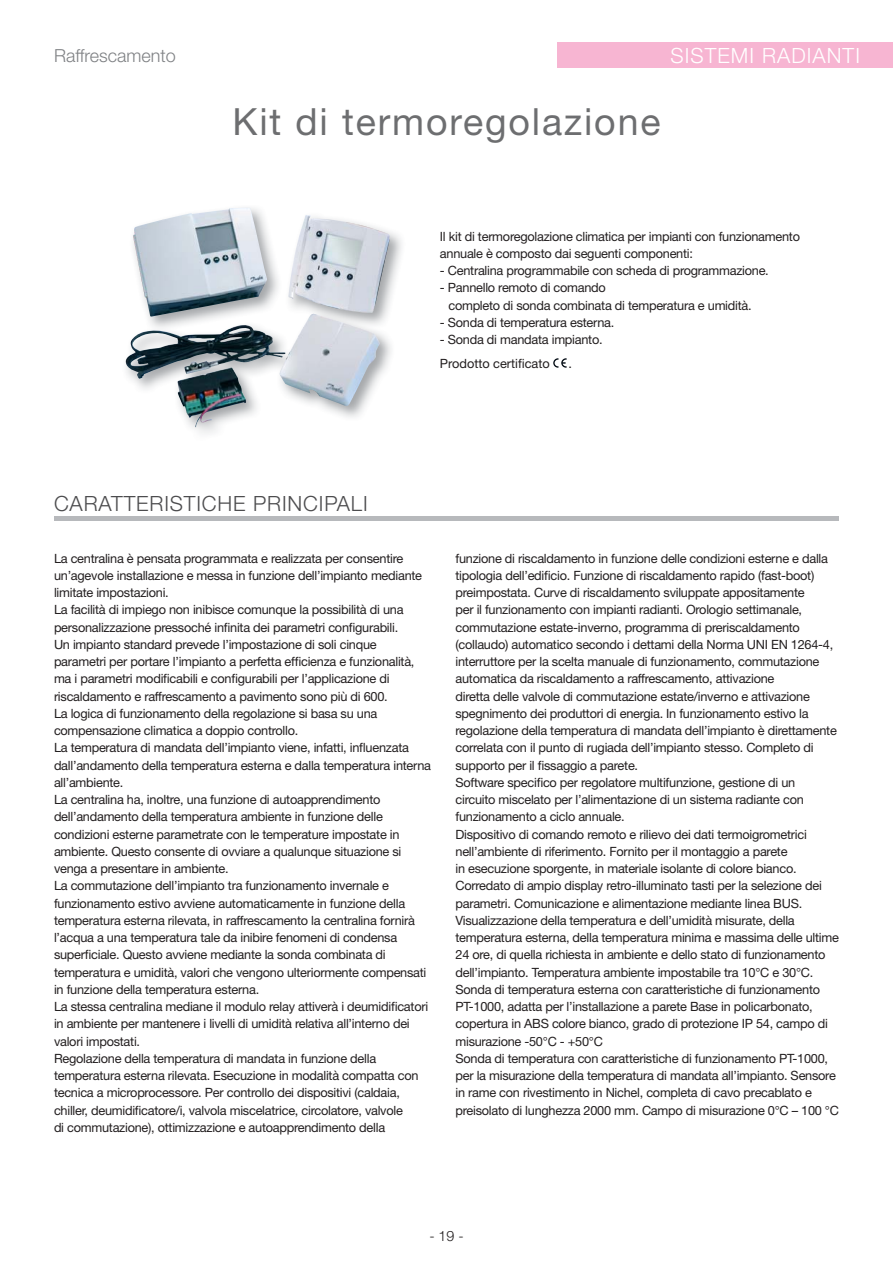
<style>
.page{position:relative;width:893px;height:1263px;background:#fff}
.page>*{position:absolute;margin:0;border:0;box-sizing:border-box;transform-origin:0 0}
.t1{font:37.5px "Helvetica Neue";letter-spacing:.05em;color:#6d6e70}
.t2{font:300 21px "Helvetica Neue";letter-spacing:.04em;color:#4c4c4e}
.t3{font:300 21px "Helvetica Neue";letter-spacing:.05em;color:#fff}
.t4{font:300 18px "Helvetica Neue";color:#808285}
.t5{font:300 14.25px "Helvetica Neue";color:#231f20}
.t6{font:12.75px/17.2px "Helvetica Neue";letter-spacing:-.02em;color:#231f20}
</style>
<div class="page">
<div style="left:557px;top:43px;width:336px;height:25px;background:#f7b5d2"></div>
<svg style="left:553px;top:358px;width:14px;height:10px"></svg>
<div style="left:54px;top:516px;width:785px;height:5px;background:#b7b9bc"></div>
<img style="left:125px;top:207px;width:277px;height:227px">
<img style="left:132px;top:208px;width:258px;height:198px">
<h3 class="t4" style="left:54px;top:49px;width:123px">Raffrescamento</h3>
<h2 class="t3" style="left:670px;top:48px;width:191px">SISTEMI RADIANTI</h2>
<h1 class="t1" style="left:232px;top:108px;width:430px">Kit di termoregolazione</h1>
<p class="t6" style="left:440px;top:229px;width:362px">Il kit di termoregolazione climatica per impianti con funzionamento annuale è composto dai seguenti componenti:</p>
<p class="t6" style="left:440px;top:263px;width:330px">- Centralina programmabile con scheda di programmazione.</p>
<p class="t6" style="left:448px;top:280px;width:305px;text-indent:-9px">- Pannello remoto di comando<br>completo di sonda combinata di temperatura e umidità.</p>
<p class="t6" style="left:440px;top:315px;width:176px">- Sonda di temperatura esterna.</p>
<p class="t6" style="left:440px;top:329px;width:164px;line-height:23.7px">- Sonda di mandata impianto.<br>Prodotto certificato</p>
<p class="t6" style="left:568px;top:356px;width:5px">.</p>
<h2 class="t2" style="left:54px;top:496px;width:315px">CARATTERISTICHE PRINCIPALI</h2>
<p class="t6" style="left:54px;top:551px;width:379px">La centralina è pensata programmata e realizzata per consentire un’agevole installazione e messa in funzione dell’impianto mediante limitate impostazioni.<br>La facilità di impiego non inibisce comunque la possibilità di una personalizzazione pressoché infinita dei parametri configurabili.<br>Un impianto standard prevede l’impostazione di soli cinque parametri per portare l’impianto a perfetta efficienza e funzionalità, ma i parametri modificabili e configurabili per l’applicazione di riscaldamento e raffrescamento a pavimento sono più di 600.<br>La logica di funzionamento della regolazione si basa su una compensazione climatica a doppio controllo.<br>La temperatura di mandata dell’impianto viene, infatti, influenzata dall’andamento della temperatura esterna e dalla temperatura interna all’ambiente.<br>La centralina ha, inoltre, una funzione di autoapprendimento dell’andamento della temperatura ambiente in funzione delle condizioni esterne parametrate con le temperature impostate in ambiente. Questo consente di ovviare a qualunque situazione si venga a presentare in ambiente.<br>La commutazione dell’impianto tra funzionamento invernale e funzionamento estivo avviene automaticamente in funzione della temperatura esterna rilevata, in raffrescamento la centralina fornirà l’acqua a una temperatura tale da inibire fenomeni di condensa superficiale. Questo avviene mediante la sonda combinata di temperatura e umidità, valori che vengono ulteriormente compensati in funzione della temperatura esterna.<br>La stessa centralina mediane il modulo relay attiverà i deumidificatori in ambiente per mantenere i livelli di umidità relativa all’interno dei valori impostati.<br>Regolazione della temperatura di mandata in funzione della temperatura esterna rilevata. Esecuzione in modalità compatta con tecnica a microprocessore. Per controllo dei dispositivi (caldaia, chiller, deumidificatore/i, valvola miscelatrice, circolatore, valvole<br>di commutazione), ottimizzazione e autoapprendimento della</p>
<p class="t6" style="left:455px;top:551px;width:385px">funzione di riscaldamento in funzione delle condizioni esterne e dalla tipologia dell’edificio. Funzione di riscaldamento rapido (fast-boot) preimpostata. Curve di riscaldamento sviluppate appositamente<br>per il funzionamento con impianti radianti. Orologio settimanale, commutazione estate-inverno, programma di preriscaldamento (collaudo) automatico secondo i dettami della Norma UNI EN 1264-4, interruttore per la scelta manuale di funzionamento, commutazione automatica da riscaldamento a raffrescamento, attivazione<br>diretta delle valvole di commutazione estate/inverno e attivazione spegnimento dei produttori di energia. In funzionamento estivo la regolazione della temperatura di mandata dell’impianto è direttamente correlata con il punto di rugiada dell’impianto stesso. Completo di supporto per il fissaggio a parete.<br>Software specifico per regolatore multifunzione, gestione di un<br>circuito miscelato per l’alimentazione di un sistema radiante con funzionamento a ciclo annuale.<br>Dispositivo di comando remoto e rilievo dei dati termoigrometrici nell’ambiente di riferimento. Fornito per il montaggio a parete<br>in esecuzione sporgente, in materiale isolante di colore bianco.<br>Corredato di ampio display retro-illuminato tasti per la selezione dei parametri. Comunicazione e alimentazione mediante linea BUS.<br>Visualizzazione della temperatura e dell’umidità misurate, della temperatura esterna, della temperatura minima e massima delle ultime 24 ore, di quella richiesta in ambiente e dello stato di funzionamento dell’impianto. Temperatura ambiente impostabile tra 10°C e 30°C.<br>Sonda di temperatura esterna con caratteristiche di funzionamento PT-1000, adatta per l’installazione a parete Base in policarbonato, copertura in ABS colore bianco, grado di protezione IP 54, campo di misurazione -50°C - +50°C<br>Sonda di temperatura con caratteristiche di funzionamento PT-1000, per la misurazione della temperatura di mandata all’impianto. Sensore in rame con rivestimento in Nichel, completa di cavo precablato e preisolato di lunghezza 2000 mm. Campo di misurazione 0°C – 100 °C</p>
<p class="t5" style="left:429px;top:1231px;width:36px">- 19 -</p>
</div>
